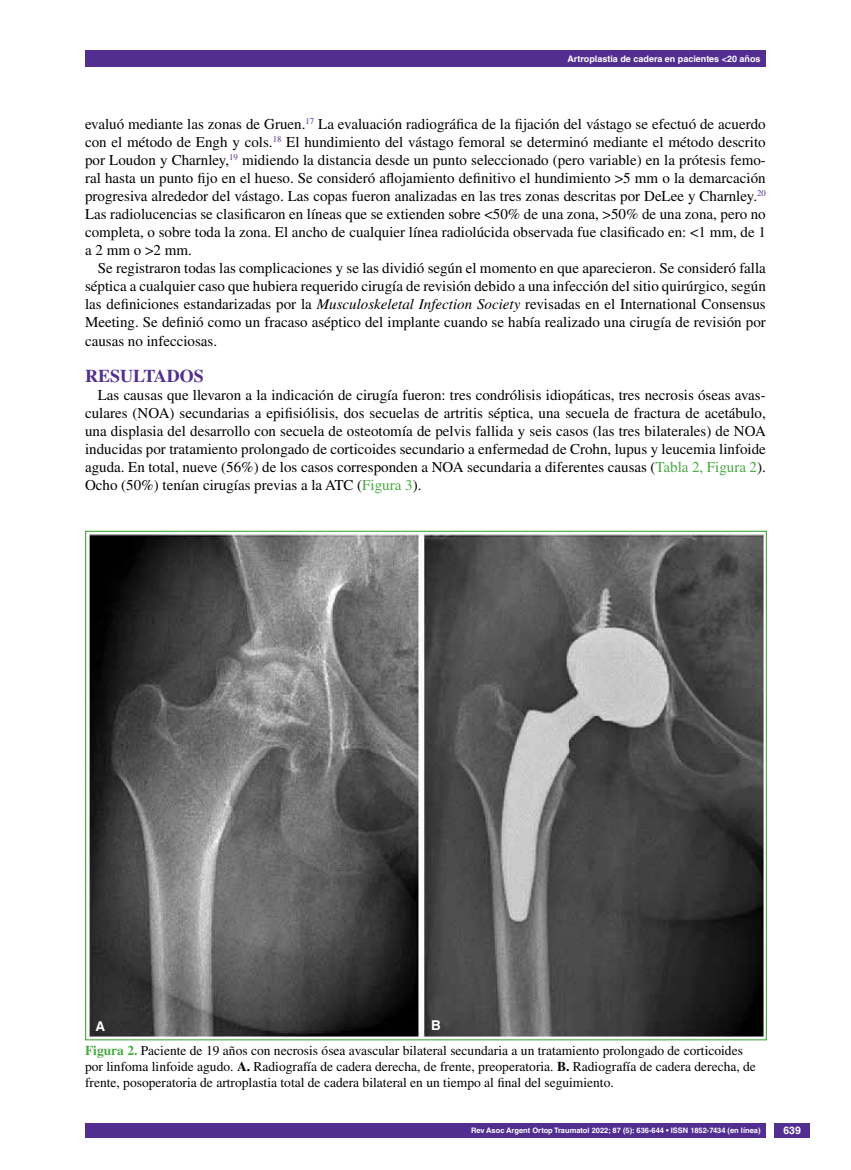
<style>
.page{position:relative;width:851px;height:1170px;background:#fff}
.page>*{position:absolute;margin:0;border:0;box-sizing:border-box;transform-origin:0 0}
.t1{font:700 18px "Times LT Std";color:#522e91}
.t2{font:15px/18px "Times LT Std";color:#000;text-align:justify}
.t3{font:13.5px/16.2px "Times LT Std";color:#000}
.t4{font:700 13.5px "Helvetica LT Std";color:#fff}
.t5{font:700 10.5px "Helvetica LT Std";color:#fff}
.t6{font:700 9px "Helvetica LT Std";color:#fff}
.t7{font:700 7.5px "Helvetica LT Std";color:#fff}
.s1{font-style:italic}
.s2{color:#49a942}
.s3{font-weight:700;color:#49a942}
.s4{font-weight:700}
</style>
<div class="page">
<div style="left:85px;top:50px;width:680px;height:17px;background:#522e91"></div>
<div style="left:85px;top:1123px;width:680px;height:14px;background:#522e91"></div>
<div style="left:774px;top:1123px;width:35px;height:14px;background:#522e91"></div>
<img style="left:87px;top:532px;width:677px;height:506px">
<p class="t6" style="left:567px;top:53px;width:195px">Artroplastia de cadera en pacientes &lt;20 años</p>
<p class="t2" style="left:85px;top:115px;width:682px">evaluó mediante las zonas de Gruen.<sup>17</sup> La evaluación radiográfica de la fijación del vástago se efectuó de acuerdo con el método de Engh y cols.<sup>18</sup> El hundimiento del vástago femoral se determinó mediante el método descrito por Loudon y Charnley,<sup>19</sup> midiendo la distancia desde un punto seleccionado (pero variable) en la prótesis femo&shy;ral hasta un punto fijo en el hueso. Se consideró aflojamiento definitivo el hundimiento &gt;5 mm o la demarcación progresiva alrededor del vástago. Las copas fueron analizadas en las tres zonas descritas por DeLee y Charnley.<sup>20<br></sup>Las radiolucencias se clasificaron en líneas que se extienden sobre &lt;50% de una zona, &gt;50% de una zona, pero no completa, o sobre toda la zona. El ancho de cualquier línea radiolúcida observada fue clasificado en: &lt;1 mm, de 1 a 2 mm o &gt;2 mm.</p>
<p class="t2" style="left:85px;top:259px;width:682px;text-indent:13px">Se registraron todas las complicaciones y se las dividió según el momento en que aparecieron. Se consideró falla séptica a cualquier caso que hubiera requerido cirugía de revisión debido a una infección del sitio quirúrgico, según las definiciones estandarizadas por la <span class="s1">Musculoskeletal Infection Society</span> revisadas en el International Consensus Meeting. Se definió como un fracaso aséptico del implante cuando se había realizado una cirugía de revisión por causas no infecciosas.</p>
<p class="t1" style="left:85px;top:364px;width:120px">RESULTADOS</p>
<p class="t2" style="left:85px;top:385px;width:682px;text-indent:13px">Las causas que llevaron a la indicación de cirugía fueron: tres condrólisis idiopáticas, tres necrosis óseas avas&shy;culares (NOA) secundarias a epifisiólisis, dos secuelas de artritis séptica, una secuela de fractura de acetábulo, una displasia del desarrollo con secuela de osteotomía de pelvis fallida y seis casos (las tres bilaterales) de NOA inducidas por tratamiento prolongado de corticoides secundario a enfermedad de Crohn, lupus y leucemia linfoide aguda. En total, nueve (56%) de los casos corresponden a NOA secundaria a diferentes causas (<span class="s2">Tabla 2, Figura 2</span>).<br>Ocho (50%) tenían cirugías previas a la ATC (<span class="s2">Figura 3</span>).</p>
<p class="t4" style="left:95px;top:1017px;width:11px">A</p>
<p class="t4" style="left:431px;top:1016px;width:11px">B</p>
<p class="t3" style="left:85px;top:1041px;width:672px"><span class="s3">FIGURA 2.</span> Paciente de 19 años con necrosis ósea avascular bilateral secundaria a un tratamiento prolongado de corticoides por linfoma linfoide agudo. <span class="s4">A.</span> Radiografía de cadera derecha, de frente, preoperatoria. <span class="s4">B.</span> Radiografía de cadera derecha, de frente, posoperatoria de artroplastia total de cadera bilateral en un tiempo al final del seguimiento.</p>
<p class="t7" style="left:471px;top:1125px;width:291px">Rev Asoc Argent Ortop Traumatol 2022; 87 (5): 636-644 • ISSN 1852-7434 (en línea)</p>
<p class="t5" style="left:783px;top:1124px;width:19px">639</p>
</div>
